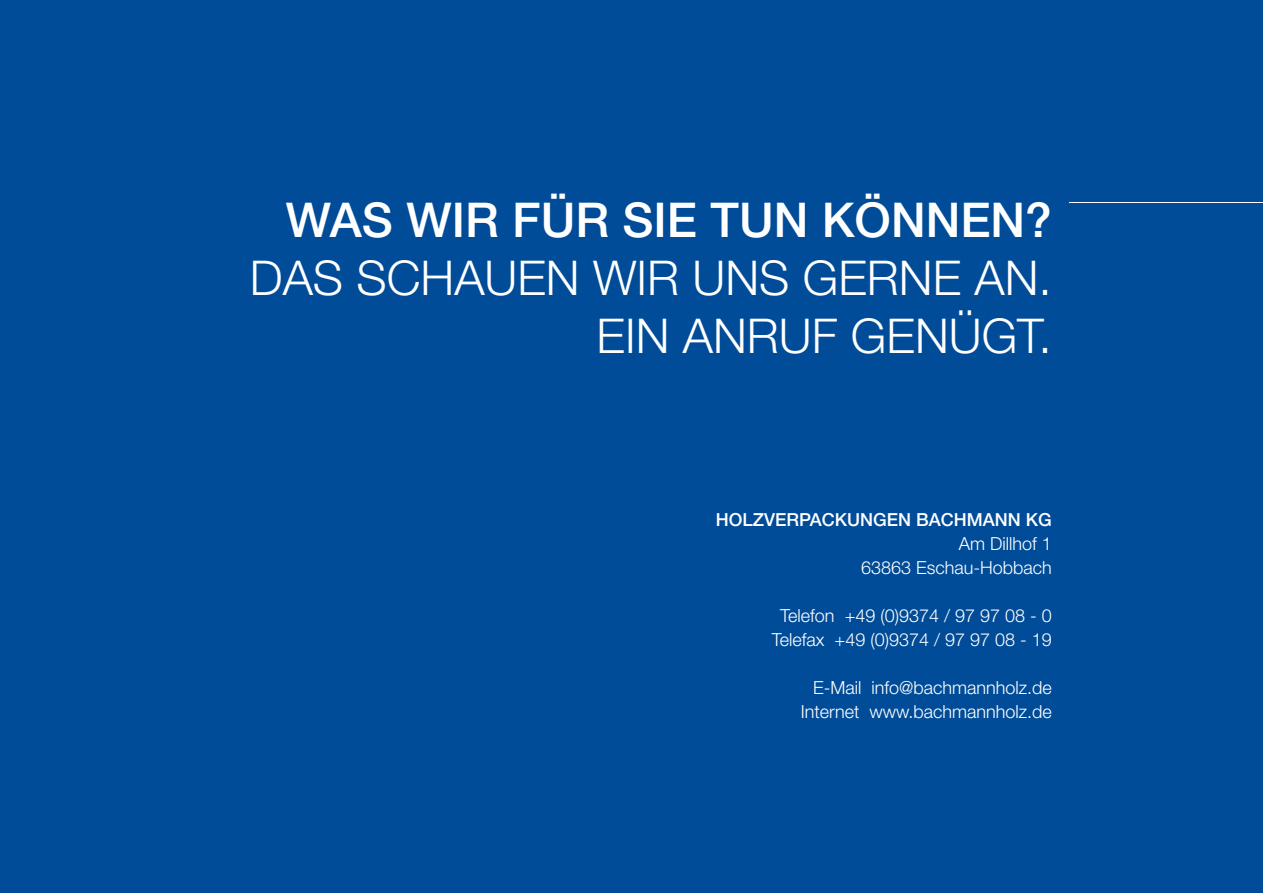
<style>
.page{position:relative;width:1263px;height:893px;background:#004c98}
.page>*{position:absolute;margin:0;border:0;box-sizing:border-box;transform-origin:0 0}
.t1{font:300 48px/57.6px "Helvetica Neue";color:#fff;text-align:right}
.t2{font:500 48px "Helvetica Neue";color:#fff}
.t3{font:300 18px/24px "Helvetica Neue";color:#fff;text-align:right}
.t4{font:500 18px "Helvetica Neue";color:#fff}
</style>
<div class="page">
<hr style="left:1069px;top:202px;width:194px;height:1px;background:#fff">
<h1 class="t2" style="left:286px;top:192px;width:768px">WAS WIR FÜR SIE TUN KÖNNEN?</h1>
<h1 class="t1" style="left:250px;top:248px;width:804px">Das schauen wir uns gerne an. ein anruf genügt.</h1>
<p class="t4" style="left:716px;top:509px;width:323px">HOLZVERPACKUNGEN BACHMANN KG</p>
<p class="t3" style="left:861px;top:531px;width:192px">Am Dillhof 1<br>63863 Eschau-Hobbach</p>
<p class="t3" style="left:772px;top:603px;width:281px;text-align:center">Telefon +49 (0)9374 / 97 97 08 - 0<br>Telefax +49 (0)9374 / 97 97 08 - 19</p>
<p class="t3" style="left:801px;top:675px;width:253px">E-Mail info@bachmannholz.de<br>Internet www.bachmannholz.de</p>
</div>
